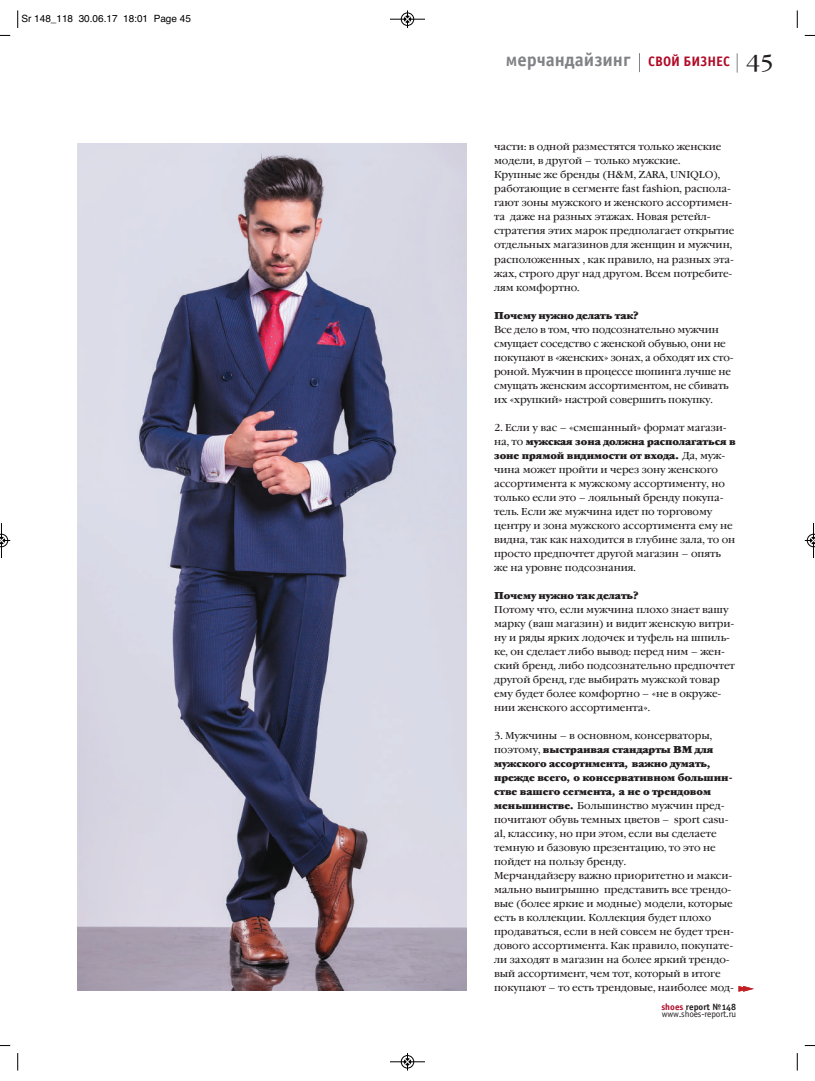
<style>
.page{position:relative;width:815px;height:1081px;background:#fff}
.page>*{position:absolute;margin:0;border:0;box-sizing:border-box;transform-origin:0 0}
.t1{font:18.75px "Officina Sans Bold OSC";color:#808285}
.t2{font:10px/14px "Garamond Book C";letter-spacing:-.005em;color:#231f20}
.t3{font:700 10px "Garamond Book C";letter-spacing:-.01em;color:#231f20}
.t4{font:10px "Helvetica";color:#000}
.t5{font:9.25px "Officina Sans Book OSC";letter-spacing:-.015em;color:#231f20}
.t6{font:9.25px "Officina Sans Bold OSC";color:#231f20}
.s1{font-size:13.75px;color:#b00a27}
.s2{font-family:"Garamond Book C";font-size:21.5px;color:#231f20}
.s3{font-weight:700}
.s4{color:#b00a27}
</style>
<div class="page">
<svg style="left:737px;top:53px;width:1px;height:20px"></svg>
<svg style="left:639px;top:53px;width:1px;height:19px"></svg>
<img style="left:78px;top:144px;width:389px;height:846px">
<svg style="left:738px;top:986px;width:16px;height:5px"></svg>
<svg style="left:17px;top:10px;width:2px;height:18px"></svg>
<svg style="left:797px;top:10px;width:1px;height:18px"></svg>
<svg style="left:17px;top:1053px;width:2px;height:17px"></svg>
<svg style="left:797px;top:1053px;width:1px;height:17px"></svg>
<hr style="left:390px;top:19px;width:35px;height:1px;background:#000">
<div style="left:401px;top:13px;width:13px;height:13px;border:1px solid #000;border-radius:50%"></div>
<svg style="left:404px;top:10px;width:7px;height:18px"></svg>
<hr style="left:390px;top:1061px;width:35px;height:1px;background:#000">
<div style="left:401px;top:1055px;width:13px;height:13px;border:1px solid #000;border-radius:50%"></div>
<svg style="left:404px;top:1053px;width:7px;height:17px"></svg>
<hr style="left:1px;top:523px;width:1px;height:35px;background:#000">
<svg style="left:0;top:534px;width:10px;height:13px"></svg>
<hr style="left:813px;top:523px;width:1px;height:35px;background:#000">
<svg style="left:805px;top:534px;width:10px;height:13px"></svg>
<p class="t4" style="left:21px;top:15px;width:171px">Sr 148_118 30.06.17 18:01 Page 45</p>
<h1 class="t1" style="left:506px;top:52px;width:270px">мерчандайзинг <span class="s1">СВОЙ БИЗНЕС</span> <span class="s2">45</span></h1>
<p class="t2" style="left:494px;top:141px;width:242px">части: в одной разместятся только женские модели, в другой – только мужские.<br>Крупные же бренды (H&amp;M, ZARA, UNIQLO), работающие в сегменте fast fashion, распола&shy;гают зоны мужского и женского ассортимен&shy;та даже на разных этажах. Новая ретейл&shy;стратегия этих марок предполагает открытие отдельных магазинов для женщин и мужчин, расположенных , как правило, на разных эта&shy;жах, строго друг над другом. Всем потребите&shy;лям комфортно.</p>
<p class="t3" style="left:494px;top:311px;width:146px">Почему нужно делать так?</p>
<p class="t2" style="left:494px;top:323px;width:241px">Все дело в том, что подсознательно мужчин смущает соседство с женской обувью, они не покупают в «женских» зонах, а обходят их сто&shy;роной. Мужчин в процессе шопинга лучше не смущать женским ассортиментом, не сбивать их «хрупкий» настрой совершить покупку.</p>
<p class="t2" style="left:494px;top:421px;width:243px">2. Если у вас – «смешанный» формат магази&shy;на, то <span class="s3">мужская зона должна располагаться в зоне прямой видимости от входа.</span> Да, муж&shy;чина может пройти и через зону женского ассортимента к мужскому ассортименту, но только если это – лояльный бренду покупа&shy;тель. Если же мужчина идет по торговому центру и зона мужского ассортимента ему не видна, так как находится в глубине зала, то он просто предпочтет другой магазин – опять же на уровне подсознания.</p>
<p class="t3" style="left:494px;top:591px;width:146px">Почему нужно так делать?</p>
<p class="t2" style="left:494px;top:603px;width:242px">Потому что, если мужчина плохо знает вашу марку (ваш магазин) и видит женскую витри&shy;ну и ряды ярких лодочек и туфель на шпиль&shy;ке, он сделает либо вывод: перед ним – жен&shy;ский бренд, либо подсознательно предпочтет другой бренд, где выбирать мужской товар ему будет более комфортно – «не в окруже&shy;нии женского ассортимента».</p>
<p class="t2" style="left:494px;top:729px;width:241px">3. Мужчины – в основном, консерваторы, поэтому, <span class="s3">выстраивая стандарты ВМ для мужского ассортимента, важно думать, прежде всего, о консервативном большин&shy;стве вашего сегмента, а не о трендовом меньшинстве.</span> Большинство мужчин пред&shy;почитают обувь темных цветов – sport casu&shy;al, классику, но при этом, если вы сделаете темную и базовую презентацию, то это не пойдет на пользу бренду.<br>Мерчандайзеру важно приоритетно и макси&shy;мально выигрышно представить все трендо&shy;вые (более яркие и модные) модели, которые есть в коллекции. Коллекция будет плохо продаваться, если в ней совсем не будет трен&shy;дового ассортимента. Как правило, покупате&shy;ли заходят в магазин на более яркий трендо&shy;вый ассортимент, чем тот, который в итоге покупают – то есть трендовые, наиболее мод-</p>
<p class="t6" style="left:661px;top:1003px;width:76px"><span class="s4">shoes</span> report №148</p>
<p class="t5" style="left:662px;top:1010px;width:76px">www.shoes-report.ru</p>
</div>
